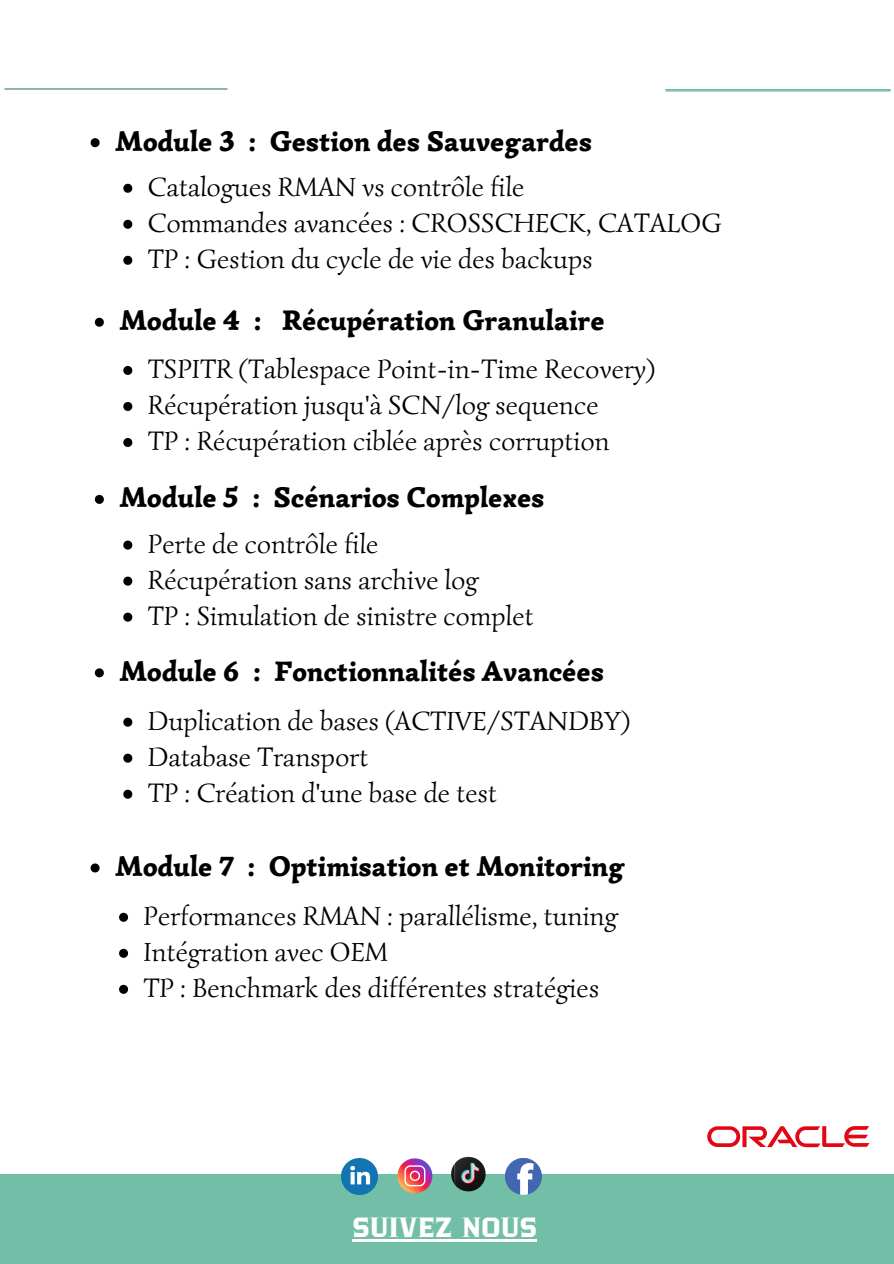
<style>
.page{position:relative;width:894px;height:1264px;background:#fff}
.page>*{position:absolute;margin:0;border:0;box-sizing:border-box;transform-origin:0 0}
.t1{font:900 28.5px "Simonetta";letter-spacing:.005em;color:#000}
.t2{font:27px "Simonetta";letter-spacing:.005em;color:#000}
.t3{font:27px "Zantiqa 4 F";letter-spacing:.005em;color:#fff}
</style>
<div class="page">
<img style="left:4px;top:89px;width:224px;height:1px">
<img style="left:665px;top:90px;width:226px;height:1px">
<div style="left:0;top:1174px;width:893px;height:89px;background:#73bea7"></div>
<svg style="left:505px;top:1158px;width:36px;height:36px"></svg>
<svg style="left:397px;top:1158px;width:35px;height:35px"></svg>
<img style="left:342px;top:1158px;width:36px;height:36px">
<img style="left:451px;top:1156px;width:34px;height:35px;border-radius:17px">
<hr style="left:352px;top:1239px;width:185px;height:2px;background:#fff">
<svg style="left:123px;top:184px;width:9px;height:9px"></svg>
<svg style="left:123px;top:220px;width:9px;height:9px"></svg>
<svg style="left:123px;top:256px;width:9px;height:9px"></svg>
<svg style="left:91px;top:138px;width:9px;height:9px"></svg>
<svg style="left:707px;top:1126px;width:162px;height:21px"></svg>
<svg style="left:123px;top:366px;width:9px;height:9px"></svg>
<svg style="left:123px;top:402px;width:9px;height:9px"></svg>
<svg style="left:123px;top:438px;width:9px;height:9px"></svg>
<svg style="left:95px;top:318px;width:9px;height:9px"></svg>
<svg style="left:123px;top:540px;width:9px;height:9px"></svg>
<svg style="left:123px;top:576px;width:9px;height:9px"></svg>
<svg style="left:123px;top:612px;width:9px;height:9px"></svg>
<svg style="left:95px;top:495px;width:9px;height:9px"></svg>
<svg style="left:123px;top:717px;width:9px;height:9px"></svg>
<svg style="left:123px;top:753px;width:9px;height:9px"></svg>
<svg style="left:123px;top:789px;width:9px;height:9px"></svg>
<svg style="left:95px;top:668px;width:9px;height:9px"></svg>
<svg style="left:119px;top:912px;width:9px;height:9px"></svg>
<svg style="left:119px;top:948px;width:9px;height:9px"></svg>
<svg style="left:119px;top:984px;width:9px;height:9px"></svg>
<svg style="left:91px;top:863px;width:9px;height:9px"></svg>
<p class="t1" style="left:115px;top:123px;width:478px">Module 3 : Gestion des Sauvegardes</p>
<p class="t2" style="left:148px;top:170px;width:378px">Catalogues RMAN vs contrôle file</p>
<p class="t2" style="left:148px;top:206px;width:575px">Commandes avancées : CROSSCHECK, CATALOG</p>
<p class="t2" style="left:148px;top:242px;width:446px">TP : Gestion du cycle de vie des backups</p>
<p class="t1" style="left:120px;top:303px;width:486px">Module 4 : Récupération Granulaire</p>
<p class="t2" style="left:148px;top:352px;width:508px">TSPITR (Tablespace Point-in-Time Recovery)</p>
<p class="t2" style="left:148px;top:388px;width:452px">Récupération jusqu'à SCN/log sequence</p>
<p class="t2" style="left:148px;top:424px;width:463px">TP : Récupération ciblée après corruption</p>
<p class="t1" style="left:120px;top:480px;width:426px">Module 5 : Scénarios Complexes</p>
<p class="t2" style="left:148px;top:527px;width:232px">Perte de contrôle file</p>
<p class="t2" style="left:148px;top:563px;width:332px">Récupération sans archive log</p>
<p class="t2" style="left:148px;top:599px;width:387px">TP : Simulation de sinistre complet</p>
<p class="t1" style="left:120px;top:653px;width:485px">Module 6 : Fonctionnalités Avancées</p>
<p class="t2" style="left:148px;top:704px;width:483px">Duplication de bases (ACTIVE/STANDBY)</p>
<p class="t2" style="left:148px;top:740px;width:222px">Database Transport</p>
<p class="t2" style="left:148px;top:776px;width:350px">TP : Création d'une base de test</p>
<p class="t1" style="left:115px;top:848px;width:511px">Module 7 : Optimisation et Monitoring</p>
<p class="t2" style="left:143px;top:899px;width:475px">Performances RMAN : parallélisme, tuning</p>
<p class="t2" style="left:143px;top:935px;width:246px">Intégration avec OEM</p>
<p class="t2" style="left:143px;top:971px;width:457px">TP : Benchmark des différentes stratégies</p>
<p class="t3" style="left:352px;top:1216px;width:186px">SUIVEZ NOUS</p>
</div>
